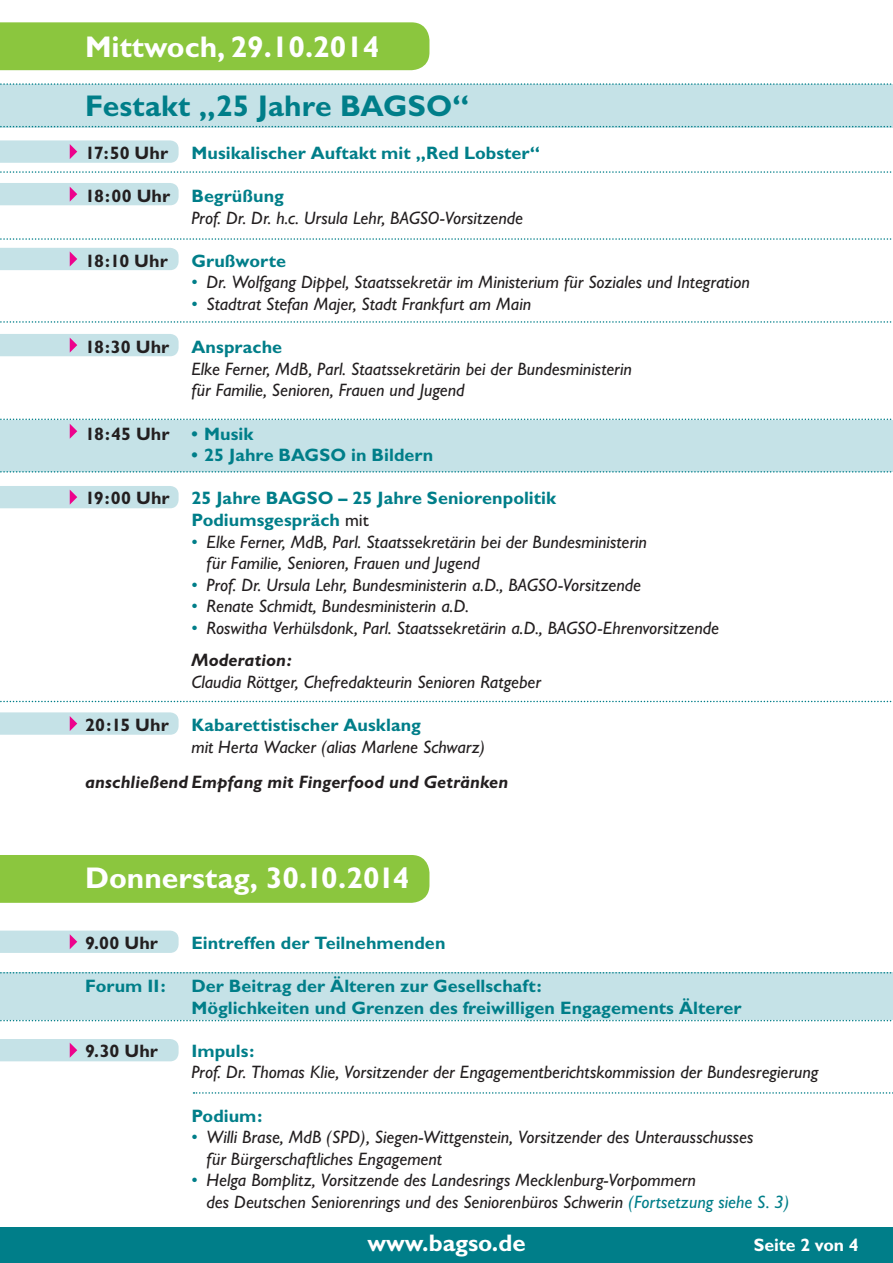
<style>
.page{position:relative;width:893px;height:1263px;background:#fff}
.page>*{position:absolute;margin:0;border:0;box-sizing:border-box;transform-origin:0 0}
.t1{font:700 30px "Gill Sans";color:#fff}
.t2{font:700 30px "Gill Sans";letter-spacing:.005em;color:#007e89}
.t3{font:700 24px "Gill Sans";color:#fff}
.t4{font:italic 18px/21.6px "Gill Sans";color:#231f20}
.t5{font:700 18px/21.6px "Gill Sans";letter-spacing:.005em;color:#007e89}
.t6{font:700 18px "Gill Sans";color:#231f20}
.t7{font:italic 700 18px "Gill Sans";letter-spacing:.005em;color:#231f20}
.t8{font:700 18px "Gill Sans";letter-spacing:-.005em;color:#fff}
.s1{font-weight:700;font-style:normal}
.s2{font-weight:700;font-style:normal;color:#007e89}
.s3{font-style:normal;color:#007e89}
.s4{color:#007e89}
.s5{color:#231f20}
.s6{font-weight:400;color:#231f20}
.s7{font-weight:700}
</style>
<div class="page">
<div style="left:0;top:84px;width:893px;height:44px;background:#c5e2e7"></div>
<div style="left:0;top:420px;width:893px;height:51px;background:#c5e2e7"></div>
<div style="left:0;top:972px;width:893px;height:48px;background:#c5e2e7"></div>
<div style="left:0;top:1039px;width:179px;height:22px;background:#c5e2e7"></div>
<div style="left:0;top:183px;width:179px;height:22px;background:#c5e2e7"></div>
<svg style="left:0;top:238px;width:892px;height:2px"></svg>
<svg style="left:0;top:140px;width:179px;height:23px;background:#c7dfe6"></svg>
<svg style="left:0;top:171px;width:892px;height:2px"></svg>
<div style="left:0;top:22px;width:429px;height:48px;background:#8bc63e"></div>
<div style="left:0;top:855px;width:429px;height:48px;background:#8bc63e"></div>
<div style="left:0;top:1227px;width:893px;height:36px;background:#007e89"></div>
<div style="left:0;top:248px;width:179px;height:22px;background:#c5e2e7"></div>
<div style="left:0;top:334px;width:179px;height:22px;background:#c5e2e7"></div>
<div style="left:0;top:486px;width:179px;height:22px;background:#c5e2e7"></div>
<svg style="left:0;top:712px;width:179px;height:23px;background:#c7dfe6"></svg>
<svg style="left:0;top:930px;width:179px;height:23px;background:#c7e0e6"></svg>
<svg style="left:0;top:321px;width:892px;height:2px"></svg>
<svg style="left:0;top:419px;width:892px;height:20px"></svg>
<svg style="left:0;top:471px;width:893px;height:2px"></svg>
<svg style="left:0;top:701px;width:892px;height:1px"></svg>
<svg style="left:194px;top:1092px;width:699px;height:2px"></svg>
<svg style="left:0;top:972px;width:892px;height:1px"></svg>
<svg style="left:0;top:1020px;width:892px;height:1px"></svg>
<svg style="left:0;top:83px;width:892px;height:2px"></svg>
<svg style="left:0;top:126px;width:892px;height:1px"></svg>
<h1 class="t1" style="left:85px;top:29px;width:296px">Mittwoch, 29.10.2014</h1>
<h1 class="t2" style="left:85px;top:88px;width:386px">Festakt „25 Jahre BAGSO“</h1>
<p class="t6" style="left:85px;top:142px;width:85px">17:50 Uhr</p>
<p class="t5" style="left:191px;top:142px;width:350px">Musikalischer Auftakt mit „Red Lobster“</p>
<p class="t4" style="left:191px;top:185px;width:333px;text-indent:-106px"><span class="s1">18:00 Uhr</span> <span class="s2">Begrüßung<br></span>Prof. Dr. Dr. h.c. Ursula Lehr, BAGSO-Vorsitzende</p>
<p class="t6" style="left:85px;top:250px;width:84px">18:10 Uhr</p>
<p class="t5" style="left:191px;top:250px;width:96px">Grußworte</p>
<p class="t4" style="left:191px;top:272px;width:560px"><span class="s3">•</span> Dr. Wolfgang Dippel, Staatssekretär im Ministerium für Soziales und Integration</p>
<p class="t4" style="left:191px;top:293px;width:341px"><span class="s3">•</span> Stadtrat Stefan Majer, Stadt Frankfurt am Main</p>
<p class="t4" style="left:191px;top:336px;width:442px;text-indent:-106px"><span class="s1">18:30 Uhr</span> <span class="s2">Ansprache<br></span>Elke Ferner, MdB, Parl. Staatssekretärin bei der Bundesministerin für Familie, Senioren, Frauen und Jugend</p>
<p class="t6" style="left:85px;top:423px;width:170px">18:45 Uhr <span class="s4">• Musik</span></p>
<p class="t5" style="left:191px;top:444px;width:243px">• 25 Jahre BAGSO in Bildern</p>
<p class="t5" style="left:191px;top:487px;width:366px;text-indent:-106px"><span class="s5">19:00 Uhr</span> 25 Jahre BAGSO – 25 Jahre Seniorenpolitik<br>Podiumsgespräch <span class="s6">mit</span></p>
<p class="t4" style="left:207px;top:531px;width:442px;text-indent:-15px"><span class="s3">•</span> Elke Ferner, MdB, Parl. Staatssekretärin bei der Bundesministerin für Familie, Senioren, Frauen und Jugend</p>
<p class="t4" style="left:191px;top:574px;width:451px"><span class="s3">•</span> Prof. Dr. Ursula Lehr, Bundesministerin a.D., BAGSO-Vorsitzende</p>
<p class="t4" style="left:191px;top:596px;width:279px"><span class="s3">•</span> Renate Schmidt, Bundesministerin a.D.</p>
<p class="t4" style="left:191px;top:612px;width:529px;line-height:32.1px"><span class="s3">•</span> Roswitha Verhülsdonk, Parl. Staatssekretärin a.D., BAGSO-Ehrenvorsitzende<br><span class="s7">Moderation:</span></p>
<p class="t4" style="left:191px;top:671px;width:351px">Claudia Röttger, Chefredakteurin Senioren Ratgeber</p>
<p class="t6" style="left:85px;top:714px;width:85px">20:15 Uhr</p>
<p class="t5" style="left:191px;top:714px;width:231px">Kabarettistischer Ausklang</p>
<p class="t4" style="left:191px;top:736px;width:295px">mit Herta Wacker (alias Marlene Schwarz)</p>
<p class="t7" style="left:85px;top:771px;width:425px">anschließend Empfang mit Fingerfood und Getränken</p>
<h1 class="t1" style="left:85px;top:861px;width:326px">Donnerstag, 30.10.2014</h1>
<p class="t6" style="left:85px;top:932px;width:75px">9.00 Uhr</p>
<p class="t5" style="left:191px;top:932px;width:256px">Eintreffen der Teilnehmenden</p>
<p class="t5" style="left:85px;top:975px;width:82px">Forum II:</p>
<p class="t5" style="left:191px;top:975px;width:552px">Der Beitrag der Älteren zur Gesellschaft:<br>Möglichkeiten und Grenzen des freiwilligen Engagements Älterer</p>
<p class="t6" style="left:85px;top:1040px;width:74px">9.30 Uhr</p>
<p class="t5" style="left:191px;top:1040px;width:65px">Impuls:</p>
<p class="t4" style="left:191px;top:1061px;width:629px">Prof. Dr. Thomas Klie, Vorsitzender der Engagementberichtskommission der Bundesregierung</p>
<p class="t5" style="left:191px;top:1104px;width:73px">Podium:</p>
<p class="t4" style="left:207px;top:1126px;width:548px;text-indent:-15px"><span class="s3">•</span> Willi Brase, MdB (SPD), Siegen-Wittgenstein, Vorsitzender des Unterausschusses für Bürgerschaftliches Engagement</p>
<p class="t4" style="left:207px;top:1169px;width:584px;text-indent:-15px"><span class="s3">•</span> Helga Bomplitz, Vorsitzende des Landesrings Mecklenburg-Vorpommern<br>des Deutschen Seniorenrings und des Seniorenbüros Schwerin <span class="s4">(Fortsetzung siehe S. 3)</span></p>
<h2 class="t3" style="left:367px;top:1229px;width:160px">www.bagso.de</h2>
<p class="t8" style="left:754px;top:1234px;width:106px">Seite 2 von 4</p>
</div>
